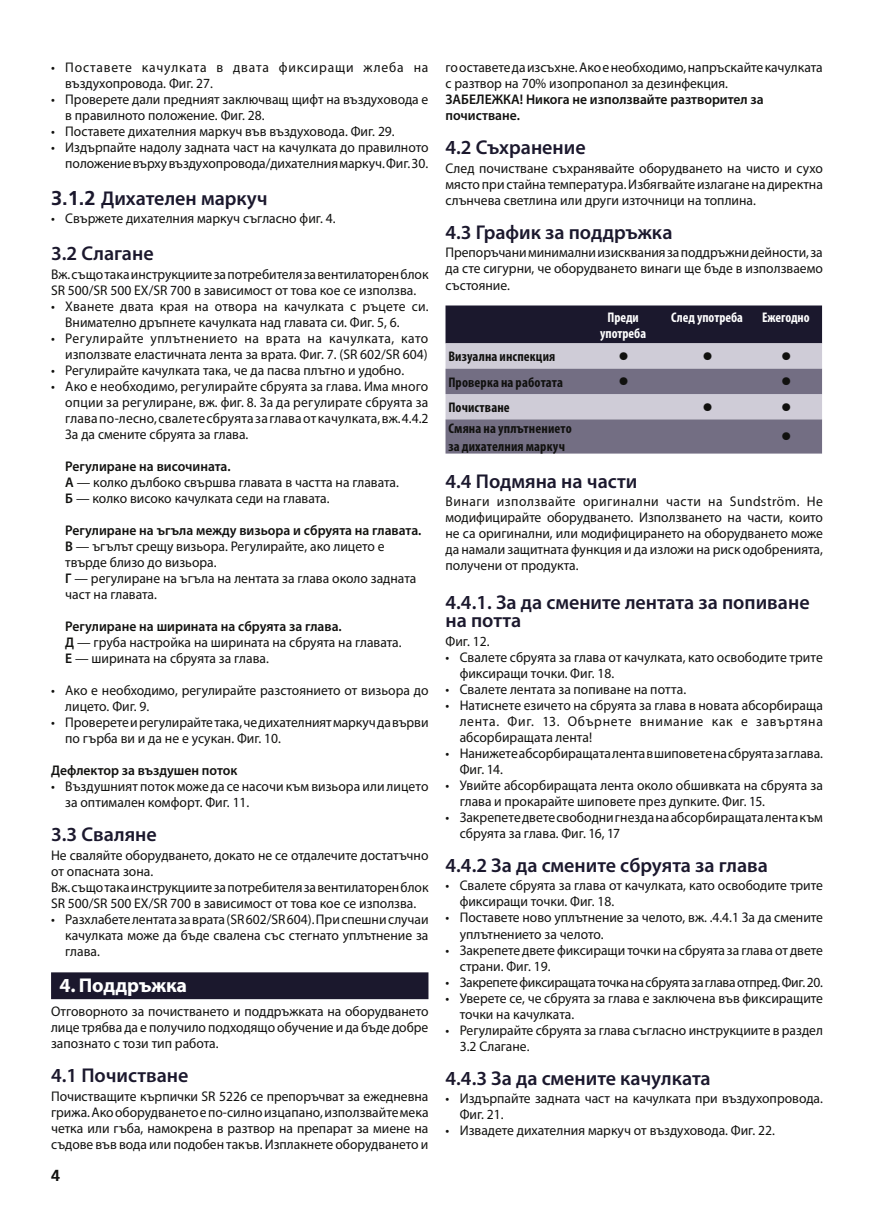
<style>
.page{position:relative;width:874px;height:1225px;background:#fff}
.page>*{position:absolute;margin:0;border:0;box-sizing:border-box;transform-origin:0 0}
.t1{font:300 22px "Helvetica Neue LT Pro";color:#11110f}
.t2{font:600 20px/18px "Myriad Pro";color:#1b182d}
.t3{font:700 20px "Myriad Pro";letter-spacing:-.01em;color:#fff}
.t4{font:700 16px "Frutiger LT Pro";color:#11110f}
.t5{font:14px/16px "Myriad Pro";color:#11110f}
.t6{font:700 condensed 14px/18px "Myriad Pro";letter-spacing:.01em;color:#11110f}
.t7{font:600 14px/16px "Myriad Pro";color:#11110f}
.t8{font:14px/16px "Myriad Pro";letter-spacing:.055em;color:#11110f}
.t9{font:14px "Myriad Pro";letter-spacing:-.02em;color:#11110f}
.t10{font:700 condensed 14px/16px "Myriad Pro";color:#fff;text-align:center}
.s1{font-family:"Frutiger LT Pro";font-weight:700}
.s2{font-weight:600}
</style>
<div class="page">
<div style="left:51px;top:972px;width:377px;height:27px;background:#1b182d"></div>
<svg style="left:445px;top:305px;width:376px;height:148px;background:#7d798a"></svg>
<p class="t8" style="left:65px;top:59px;width:364px;text-indent:-14px">• Поставете качулката в двата фиксиращи жлеба на въздухопровода. Фиг. 27.</p>
<p class="t5" style="left:65px;top:91px;width:364px;text-indent:-14px">• Проверете дали предният заключващ щифт на въздуховода е в правилното положение. Фиг. 28.</p>
<p class="t5" style="left:51px;top:123px;width:345px">• Поставете дихателния маркуч във въздуховода. Фиг. 29.</p>
<p class="t5" style="left:51px;top:139px;width:379px;text-align:right">• Издърпайте надолу задната част на качулката до правилното положение върху въздухопровода/дихателния маркуч. Фиг. 30.</p>
<h2 class="t2" style="left:51px;top:188px;width:218px"><span class="s1">3.1.2</span> Дихателен маркуч</h2>
<p class="t5" style="left:51px;top:210px;width:286px">• Свържете дихателния маркуч съгласно фиг. 4.</p>
<h2 class="t2" style="left:51px;top:244px;width:104px">3.2 Слагане</h2>
<p class="t5" style="left:51px;top:266px;width:379px">Вж. също така инструкциите за потребителя за вентилаторен блок<br>SR 500/SR 500 EX/SR 700 в зависимост от това кое се използва.</p>
<p class="t5" style="left:65px;top:298px;width:365px;text-indent:-14px">• Хванете двата края на отвора на качулката с ръцете си.<br>Внимателно дръпнете качулката над главата си. Фиг. 5, 6.</p>
<p class="t5" style="left:51px;top:330px;width:378px;text-align:right">• Регулирайте уплътнението на врата на качулката, като използвате еластичната лента за врата. Фиг. 7. (SR 602/SR 604)</p>
<p class="t5" style="left:51px;top:362px;width:354px">• Регулирайте качулката така, че да пасва плътно и удобно.</p>
<p class="t5" style="left:65px;top:378px;width:364px;text-align:justify;text-indent:-14px">• Ако е необходимо, регулирайте сбруята за глава. Има много опции за регулиране, вж. фиг. 8. За да регулирате сбруята за глава по-лесно, свалете сбруята за глава от качулката, вж. 4.4.2<br>За да смените сбруята за глава.</p>
<p class="t5" style="left:65px;top:458px;width:335px"><span class="s2">Регулиране на височината.<br>A</span> — колко дълбоко свършва главата в частта на главата.<br><span class="s2">Б</span> — колко високо качулката седи на главата.</p>
<p class="t5" style="left:65px;top:522px;width:357px"><span class="s2">Регулиране на ъгъла между визьора и сбруята на главата.<br>В</span> — ъгълът срещу визьора. Регулирайте, ако лицето е твърде близо до визьора.<br><span class="s2">Г</span> — регулиране на ъгъла на лентата за глава около задната част на главата.</p>
<p class="t5" style="left:65px;top:618px;width:337px"><span class="s2">Регулиране на ширината на сбруята за глава.<br>Д</span> — груба настройка на ширината на сбруята на главата.<br><span class="s2">Е</span> — ширината на сбруята за глава.</p>
<p class="t5" style="left:65px;top:682px;width:364px;text-indent:-14px">• Ако е необходимо, регулирайте разстоянието от визьора до лицето. Фиг. 9.</p>
<p class="t5" style="left:65px;top:714px;width:364px;text-indent:-14px">• Проверете и регулирайте така, че дихателният маркуч да върви по гърба ви и да не е усукан. Фиг. 10.</p>
<p class="t7" style="left:51px;top:761px;width:188px">Дефлектор за въздушен поток</p>
<p class="t5" style="left:65px;top:778px;width:364px;text-indent:-14px">• Въздушният поток може да се насочи към визьора или лицето за оптимален комфорт. Фиг. 11.</p>
<h2 class="t2" style="left:51px;top:824px;width:107px">3.3 Сваляне</h2>
<p class="t5" style="left:51px;top:846px;width:379px">Не сваляйте оборудването, докато не се отдалечите достатъчно от опасната зона.<br>Вж. също така инструкциите за потребителя за вентилаторен блок SR 500/SR 500 EX/SR 700 в зависимост от това кое се използва.</p>
<p class="t5" style="left:65px;top:910px;width:365px;text-align:justify;text-indent:-14px">• Разхлабете лентата за врата (SR 602/SR 604). При спешни случаи качулката може да бъде свалена със стегнато уплътнение за глава.</p>
<h2 class="t3" style="left:60px;top:972px;width:129px">4. Поддръжка</h2>
<p class="t5" style="left:51px;top:1003px;width:379px;text-align:justify">Отговорното за почистването и поддръжката на оборудването лице трябва да е получило подходящо обучение и да бъде добре запознато с този тип работа.</p>
<h2 class="t2" style="left:51px;top:1066px;width:139px">4.1 Почистване</h2>
<p class="t5" style="left:51px;top:1088px;width:379px;text-align:justify">Почистващите кърпички SR 5226 се препоръчват за ежедневна грижа. Ако оборудването е по-силно изцапано, използвайте мека четка или гъба, намокрена в разтвор на препарат за миене на съдове във вода или подобен такъв. Изплакнете оборудването и</p>
<p class="t4" style="left:51px;top:1166px;width:10px">4</p>
<p class="t5" style="left:445px;top:59px;width:378px">го оставете да изсъхне. Ако е необходимо, напръскайте качулката с разтвор на 70% изопропанол за дезинфекция.</p>
<p class="t7" style="left:445px;top:91px;width:319px">ЗАБЕЛЕЖКА! Никога не използвайте разтворител за почистване.</p>
<h2 class="t2" style="left:445px;top:138px;width:142px">4.2 Съхранение</h2>
<p class="t5" style="left:445px;top:160px;width:379px;text-align:justify">След почистване съхранявайте оборудването на чисто и сухо място при стайна температура. Избягвайте излагане на директна слънчева светлина или други източници на топлина.</p>
<h2 class="t2" style="left:445px;top:222px;width:228px">4.3 График за поддръжка</h2>
<p class="t5" style="left:445px;top:244px;width:378px;text-align:justify">Препоръчани минимални изисквания за поддръжни дейности, за да сте сигурни, че оборудването винаги ще бъде в използваемо състояние.</p>
<p class="t10" style="left:600px;top:309px;width:47px">Преди употреба</p>
<p class="t10" style="left:671px;top:309px;width:73px">След употреба</p>
<p class="t10" style="left:761px;top:309px;width:49px">Ежегодно</p>
<p class="t6" style="left:448px;top:347px;width:108px">Визуална инспекция</p>
<h1 class="t1" style="left:618px;top:342px;width:12px">•</h1>
<h1 class="t1" style="left:701px;top:342px;width:12px">•</h1>
<h1 class="t1" style="left:780px;top:342px;width:12px">•</h1>
<p class="t6" style="left:448px;top:373px;width:116px">Проверка на работата</p>
<h1 class="t1" style="left:618px;top:368px;width:12px">•</h1>
<h1 class="t1" style="left:780px;top:368px;width:12px">•</h1>
<p class="t6" style="left:448px;top:398px;width:63px">Почистване</p>
<h1 class="t1" style="left:701px;top:393px;width:12px">•</h1>
<h1 class="t1" style="left:780px;top:393px;width:12px">•</h1>
<p class="t6" style="left:448px;top:419px;width:125px">Смяна на уплътнението за дихателния маркуч</p>
<h1 class="t1" style="left:780px;top:423px;width:12px">•</h1>
<h2 class="t2" style="left:445px;top:471px;width:193px">4.4 Подмяна на части</h2>
<p class="t5" style="left:445px;top:493px;width:379px;text-align:justify">Винаги използвайте оригинални части на Sundström. Не модифицирайте оборудването. Използването на части, които не са оригинални, или модифицирането на оборудването може да намали защитната функция и да изложи на риск одобренията, получени от продукта.</p>
<h2 class="t2" style="left:445px;top:593px;width:365px">4.4.1. За да смените лентата за попиване на потта</h2>
<p class="t5" style="left:445px;top:633px;width:45px">Фиг. 12.</p>
<p class="t5" style="left:459px;top:649px;width:364px;text-indent:-14px">• Свалете сбруята за глава от качулката, като освободите трите фиксиращи точки. Фиг. 18.</p>
<p class="t5" style="left:445px;top:681px;width:242px">• Свалете лентата за попиване на потта.</p>
<p class="t5" style="left:459px;top:697px;width:364px;text-align:justify;text-indent:-14px">• Натиснете езичето на сбруята за глава в новата абсорбираща лента. Фиг. 13. Обърнете внимание как е завъртяна абсорбиращата лента!</p>
<p class="t5" style="left:459px;top:744px;width:364px;text-indent:-14px">• Нанижете абсорбиращата лента в шиповете на сбруята за глава.<br>Фиг. 14.</p>
<p class="t5" style="left:459px;top:776px;width:364px;text-indent:-14px">• Увийте абсорбиращата лента около обшивката на сбруята за глава и прокарайте шиповете през дупките. Фиг. 15.</p>
<p class="t5" style="left:459px;top:808px;width:364px;text-indent:-14px">• Закрепете двете свободни гнезда на абсорбиращата лента към сбруята за глава. Фиг. 16, 17</p>
<h2 class="t2" style="left:445px;top:855px;width:324px">4.4.2 За да смените сбруята за глава</h2>
<p class="t5" style="left:459px;top:877px;width:364px;text-indent:-14px">• Свалете сбруята за глава от качулката, като освободите трите фиксиращи точки. Фиг. 18.</p>
<p class="t5" style="left:459px;top:909px;width:364px;text-indent:-14px">• Поставете ново уплътнение за челото, вж. .4.4.1 За да смените уплътнението за челото.</p>
<p class="t5" style="left:459px;top:941px;width:364px;text-indent:-14px">• Закрепете двете фиксиращи точки на сбруята за глава от двете страни. Фиг. 19.</p>
<p class="t9" style="left:445px;top:973px;width:379px">• Закрепете фиксиращата точка на сбруята за глава отпред. Фиг. 20.</p>
<p class="t5" style="left:459px;top:989px;width:364px;text-indent:-14px">• Уверете се, че сбруята за глава е заключена във фиксиращите точки на качулката.</p>
<p class="t5" style="left:459px;top:1021px;width:364px;text-indent:-14px">• Регулирайте сбруята за глава съгласно инструкциите в раздел<br>3.2 Слагане.</p>
<h2 class="t2" style="left:445px;top:1068px;width:266px">4.4.3 За да смените качулката</h2>
<p class="t5" style="left:459px;top:1090px;width:364px;text-indent:-14px">• Издърпайте задната част на качулката при въздухопровода.<br>Фиг. 21.</p>
<p class="t5" style="left:445px;top:1122px;width:331px">• Извадете дихателния маркуч от въздуховода. Фиг. 22.</p>
</div>
